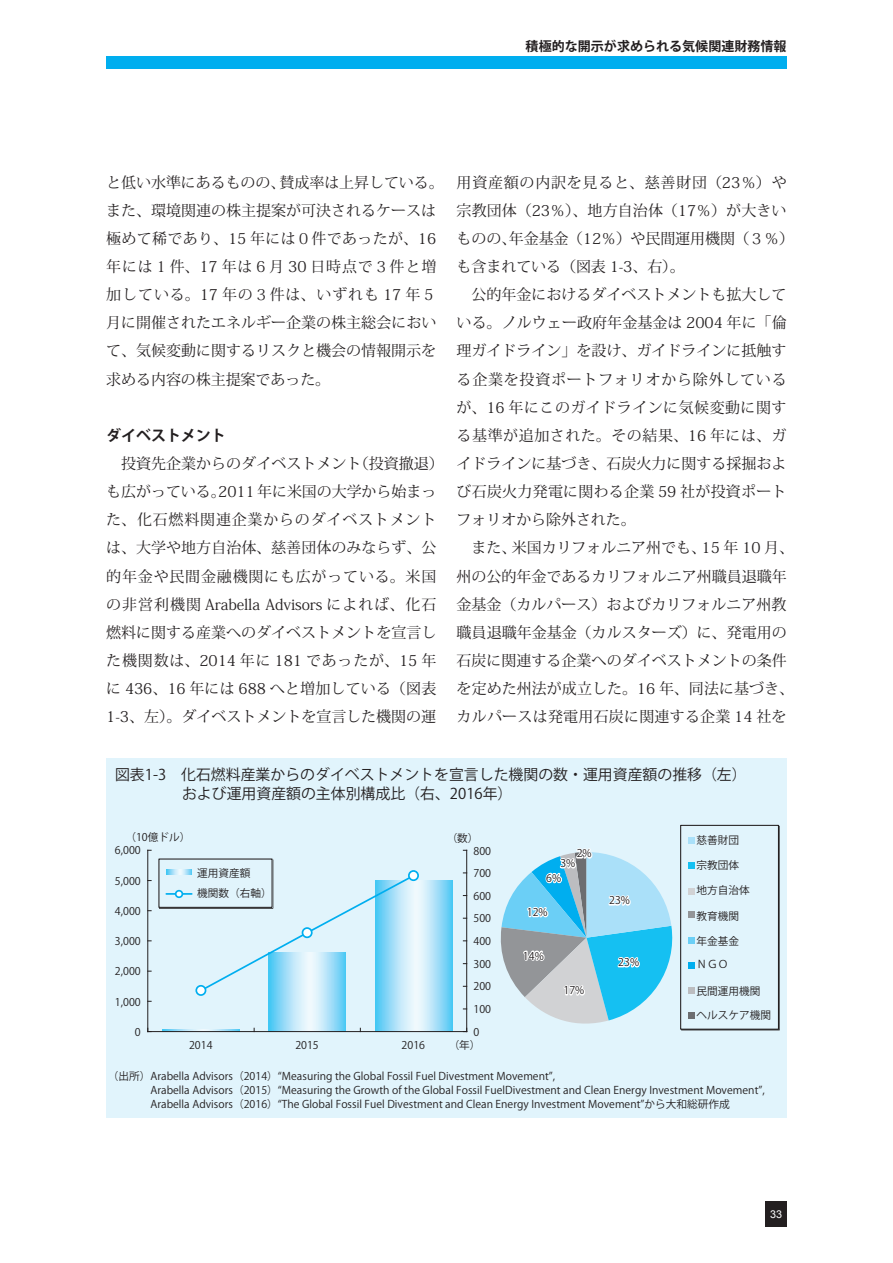
<style>
.page{position:relative;width:893px;height:1263px;background:#fff}
.page>*{position:absolute;margin:0;border:0;box-sizing:border-box;transform-origin:0 0}
.t1{font:15px/28.2px "Koz Min Pro";color:#231f20}
.t2{font:700 15px "Koz Go Pro";letter-spacing:-.005em;color:#231f20}
.t3{font:14.85px/19.2px "Koz Go Pro";color:#231f20}
.t4{font:700 13.05px "Koz Go Pro";color:#231f20}
.t5{font:10.8px "Arial";color:#fff}
.t6{font:10.65px/13.8px "Koz Go Pro";letter-spacing:.005em;color:#231f20}
</style>
<div class="page">
<div style="left:106px;top:56px;width:681px;height:13px;background:#00aeef"></div>
<div style="left:765px;top:1201px;width:22px;height:26px;background:#231f20"></div>
<div style="left:106px;top:759px;width:681px;height:359px;background:#e1f4fc"></div>
<div style="left:680px;top:825px;width:99px;height:205px;border:1px solid #231f20"></div>
<svg style="left:375px;top:880px;width:77px;height:151px"></svg>
<svg style="left:269px;top:993px;width:77px;height:38px"></svg>
<svg style="left:162px;top:1030px;width:77px;height:1px"></svg>
<hr style="left:466px;top:850px;width:1px;height:181px;background:#231f20">
<hr style="left:147px;top:850px;width:1px;height:181px;background:#231f20">
<hr style="left:148px;top:1031px;width:319px;height:1px;background:#231f20">
<svg style="left:199px;top:873px;width:217px;height:120px"></svg>
<div style="left:196px;top:986px;width:10px;height:9px;background:#fff;border-radius:50%"></div>
<div style="left:195px;top:985px;width:11px;height:11px;border:2px solid #00aeef;border-radius:50%"></div>
<div style="left:302px;top:928px;width:10px;height:9px;background:#fff;border-radius:50%"></div>
<div style="left:302px;top:927px;width:11px;height:11px;border:2px solid #00aeef;border-radius:50%"></div>
<div style="left:409px;top:871px;width:9px;height:9px;background:#fff;border-radius:50%"></div>
<div style="left:408px;top:870px;width:11px;height:11px;border:2px solid #00aeef;border-radius:50%"></div>
<svg style="left:166px;top:869px;width:26px;height:6px"></svg>
<hr style="left:166px;top:893px;width:26px;height:2px;background:#00aeef">
<div style="left:175px;top:890px;width:8px;height:8px;border:2px solid #00aeef;border-radius:50%"></div>
<svg style="left:500px;top:848px;width:173px;height:176px"></svg>
<svg style="left:688px;top:838px;width:6px;height:6px"></svg>
<div style="left:688px;top:862px;width:6px;height:7px;background:#15c0f2"></div>
<svg style="left:688px;top:888px;width:6px;height:6px"></svg>
<div style="left:688px;top:911px;width:6px;height:7px;background:#939598"></div>
<div style="left:688px;top:937px;width:6px;height:7px;background:#6bcff6"></div>
<div style="left:688px;top:962px;width:6px;height:7px;background:#00aeef"></div>
<div style="left:688px;top:987px;width:6px;height:7px;background:#bcbdc0"></div>
<svg style="left:688px;top:1012px;width:6px;height:6px"></svg>
<p class="t4" style="left:526px;top:38px;width:262px">積極的な開示が求められる気候関連財務情報</p>
<p class="t1" style="left:106px;top:167px;width:339px">と低い水準にあるものの、賛成率は上昇している。また、環境関連の株主提案が可決されるケースは極めて稀であり、15 年には０件であったが、16年には１件、17 年は６月 30 日時点で３件と増加している。17 年の３件は、いずれも 17 年５月に開催されたエネルギー企業の株主総会において、気候変動に関するリスクと機会の情報開示を求める内容の株主提案であった。</p>
<p class="t2" style="left:106px;top:426px;width:121px">ダイベストメント</p>
<p class="t1" style="left:106px;top:449px;width:339px;text-indent:15px">投資先企業からのダイベストメント（投資撤退）も広がっている。2011 年に米国の大学から始まった、化石燃料関連企業からのダイベストメントは、大学や地方自治体、慈善団体のみならず、公的年金や民間金融機関にも広がっている。米国の非営利機関 Arabella Advisors によれば、化石燃料に関する産業へのダイベストメントを宣言した機関数は、2014 年に 181 であったが、15 年に 436、16 年には 688 へと増加している（図表<br>1-3、左）。ダイベストメントを宣言した機関の運</p>
<p class="t1" style="left:457px;top:167px;width:339px">用資産額の内訳を見ると、慈善財団（23％）や宗教団体（23％）、地方自治体（17％）が大きいものの、年金基金（12％）や民間運用機関（３％）も含まれている（図表 1-3、右）。</p>
<p class="t1" style="left:457px;top:280px;width:332px;text-align:justify;text-indent:15px">公的年金におけるダイベストメントも拡大している。ノルウェー政府年金基金は 2004 年に「倫理ガイドライン」を設け、ガイドラインに抵触する企業を投資ポートフォリオから除外しているが、16 年にこのガイドラインに気候変動に関する基準が追加された。その結果、16 年には、ガイドラインに基づき、石炭火力に関する採掘および石炭火力発電に関わる企業 59 社が投資ポートフォリオから除外された。</p>
<p class="t1" style="left:457px;top:533px;width:339px;text-indent:15px">また、米国カリフォルニア州でも、15 年 10 月、州の公的年金であるカリフォルニア州職員退職年金基金（カルパース）およびカリフォルニア州教職員退職年金基金（カルスターズ）に、発電用の石炭に関連する企業へのダイベストメントの条件を定めた州法が成立した。16 年、同法に基づき、カルパースは発電用石炭に関連する企業 14 社を</p>
<p class="t3" style="left:182px;top:765px;width:566px;text-indent:-67px">図表1-3　化石燃料産業からのダイベストメントを宣言した機関の数・運用資産額の推移（左）および運用資産額の主体別構成比（右、2016年）</p>
<p class="t6" style="left:125px;top:830px;width:66px">（10億ドル）</p>
<p class="t6" style="left:447px;top:832px;width:33px">（数）</p>
<p class="t6" style="left:115px;top:844px;width:27px">6,000</p>
<p class="t6" style="left:115px;top:874px;width:27px">5,000</p>
<p class="t6" style="left:115px;top:904px;width:27px">4,000</p>
<p class="t6" style="left:115px;top:934px;width:27px">3,000</p>
<p class="t6" style="left:115px;top:965px;width:27px">2,000</p>
<p class="t6" style="left:115px;top:995px;width:27px">1,000</p>
<p class="t6" style="left:135px;top:1025px;width:7px">0</p>
<p class="t6" style="left:197px;top:863px;width:76px;line-height:20.4px">運用資産額<br>機関数（右軸）</p>
<p class="t6" style="left:189px;top:1039px;width:25px">2014</p>
<p class="t6" style="left:295px;top:1039px;width:25px">2015</p>
<p class="t6" style="left:402px;top:1039px;width:25px">2016</p>
<p class="t6" style="left:473px;top:844px;width:19px">800</p>
<p class="t6" style="left:473px;top:867px;width:19px">700</p>
<p class="t6" style="left:473px;top:889px;width:19px">600</p>
<p class="t6" style="left:473px;top:912px;width:19px">500</p>
<p class="t6" style="left:473px;top:934px;width:19px">400</p>
<p class="t6" style="left:473px;top:957px;width:19px">300</p>
<p class="t6" style="left:473px;top:980px;width:19px">200</p>
<p class="t6" style="left:473px;top:1002px;width:19px">100</p>
<p class="t6" style="left:473px;top:1025px;width:7px">0</p>
<p class="t6" style="left:449px;top:1039px;width:33px">（年）</p>
<p class="t6" style="left:577px;top:847px;width:16px">2%</p>
<p class="t6" style="left:560px;top:857px;width:16px">3%</p>
<p class="t6" style="left:546px;top:871px;width:16px">6%</p>
<p class="t6" style="left:527px;top:905px;width:22px">12%</p>
<p class="t6" style="left:523px;top:949px;width:22px">14%</p>
<p class="t6" style="left:563px;top:984px;width:22px">17%</p>
<p class="t6" style="left:609px;top:894px;width:22px">23%</p>
<p class="t6" style="left:618px;top:956px;width:22px">23%</p>
<p class="t6" style="left:697px;top:833px;width:44px">慈善財団</p>
<p class="t6" style="left:697px;top:859px;width:44px">宗教団体</p>
<p class="t6" style="left:697px;top:884px;width:55px">地方自治体</p>
<p class="t6" style="left:697px;top:909px;width:44px">教育機関</p>
<p class="t6" style="left:697px;top:934px;width:44px">年金基金</p>
<p class="t6" style="left:697px;top:958px;width:33px">ＮＧＯ</p>
<p class="t6" style="left:697px;top:984px;width:65px">民間運用機関</p>
<p class="t6" style="left:697px;top:1008px;width:76px">ヘルスケア機関</p>
<p class="t6" style="left:108px;top:1069px;width:658px">（出所）Arabella Advisors（2014）“Measuring the Global Fossil Fuel Divestment Movement”,<br>　　　　Arabella Advisors（2015）“Measuring the Growth of the Global Fossil FuelDivestment and Clean Energy Investment Movement”,　　　　Arabella Advisors（2016）“The Global Fossil Fuel Divestment and Clean Energy Investment Movement”から大和総研作成</p>
<p class="t5" style="left:770px;top:1207px;width:14px">33</p>
</div>
